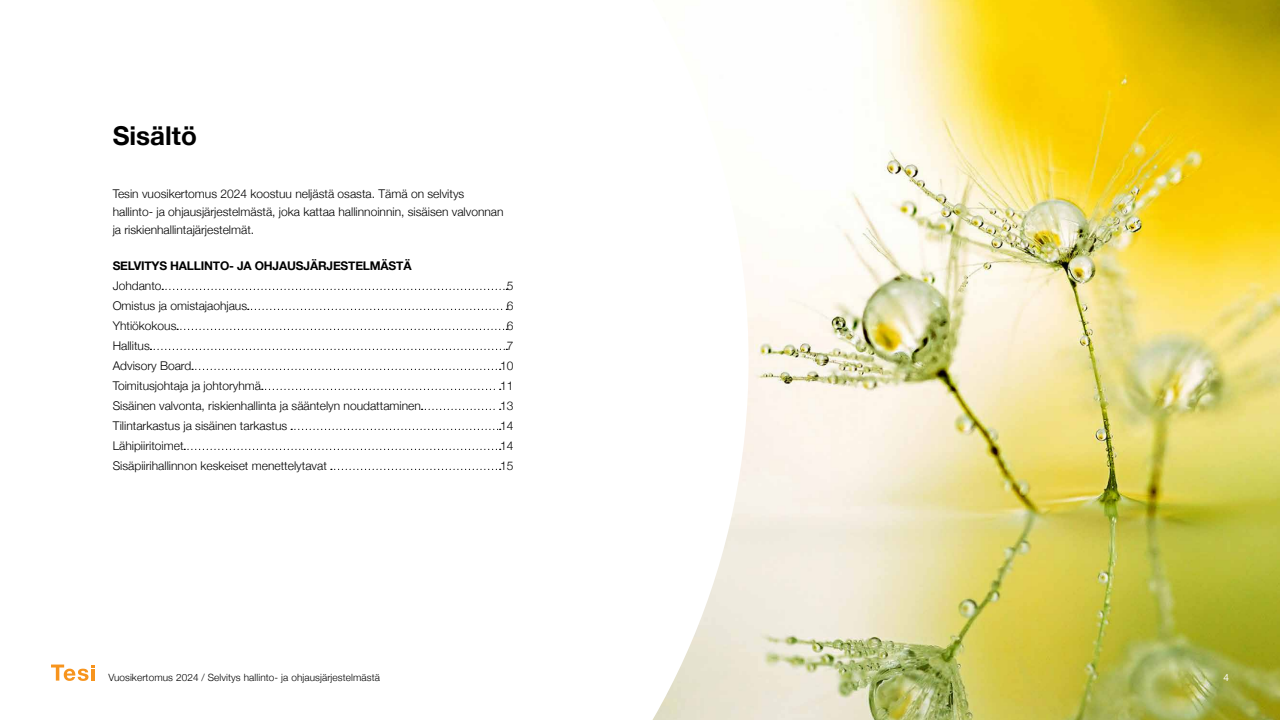
<style>
.page{position:relative;width:1280px;height:720px;background:#fff}
.page>*{position:absolute;margin:0;border:0;box-sizing:border-box;transform-origin:0 0}
.t1{font:700 26px "Helvetica Neue";color:#000}
.t2{font:300 12px/18px "Helvetica Neue";color:#000}
.t3{font:700 12px "Helvetica Neue";letter-spacing:-.015em;color:#000}
.t4{font:300 10px "Helvetica Neue";letter-spacing:.01em;color:#000}
.t5{font:10px "Helvetica Neue";color:#fff}
</style>
<div class="page">
<img style="left:749px;top:0;width:531px;height:720px">
<svg style="left:51px;top:237px;width:698px;height:483px"></svg>
<svg style="left:162px;top:289px;width:345px;height:1px"></svg>
<svg style="left:248px;top:309px;width:259px;height:1px"></svg>
<svg style="left:177px;top:329px;width:330px;height:1px"></svg>
<svg style="left:150px;top:349px;width:357px;height:1px"></svg>
<svg style="left:192px;top:369px;width:309px;height:1px"></svg>
<svg style="left:262px;top:389px;width:239px;height:1px"></svg>
<svg style="left:422px;top:409px;width:79px;height:1px"></svg>
<svg style="left:291px;top:429px;width:210px;height:1px"></svg>
<svg style="left:184px;top:449px;width:317px;height:1px"></svg>
<svg style="left:331px;top:469px;width:170px;height:1px"></svg>
<svg style="left:51px;top:665px;width:44px;height:16px"></svg>
<h1 class="t1" style="left:113px;top:115px;width:86px">Sisältö</h1>
<p class="t2" style="left:113px;top:184px;width:392px">Tesin vuosikertomus 2024 koostuu neljästä osasta. Tämä on selvitys hallinto- ja ohjausjärjestelmästä, joka kattaa hallinnoinnin, sisäisen valvonnan ja riskienhallintajärjestelmät.</p>
<p class="t3" style="left:113px;top:256px;width:300px">SELVITYS HALLINTO- JA OHJAUSJÄRJESTELMÄSTÄ</p>
<p class="t2" style="left:113px;top:276px;width:50px">Johdanto</p>
<p class="t2" style="left:507px;top:276px;width:8px">5</p>
<p class="t2" style="left:113px;top:296px;width:136px">Omistus ja omistajaohjaus</p>
<p class="t2" style="left:507px;top:296px;width:8px">6</p>
<p class="t2" style="left:113px;top:316px;width:65px">Yhtiökokous</p>
<p class="t2" style="left:507px;top:316px;width:8px">6</p>
<p class="t2" style="left:113px;top:336px;width:39px">Hallitus</p>
<p class="t2" style="left:507px;top:336px;width:8px">7</p>
<p class="t2" style="left:113px;top:356px;width:80px">Advisory Board</p>
<p class="t2" style="left:500px;top:356px;width:15px">10</p>
<p class="t2" style="left:113px;top:376px;width:150px">Toimitusjohtaja ja johtoryhmä</p>
<p class="t2" style="left:500px;top:376px;width:15px">11</p>
<p class="t2" style="left:113px;top:396px;width:310px">Sisäinen valvonta, riskienhallinta ja sääntelyn noudattaminen</p>
<p class="t2" style="left:500px;top:396px;width:15px">13</p>
<p class="t2" style="left:113px;top:416px;width:176px">Tilintarkastus ja sisäinen tarkastus</p>
<p class="t2" style="left:500px;top:416px;width:15px">14</p>
<p class="t2" style="left:113px;top:436px;width:72px">Lähipiiritoimet</p>
<p class="t2" style="left:500px;top:436px;width:15px">14</p>
<p class="t2" style="left:113px;top:456px;width:216px">Sisäpiirihallinnon keskeiset menettelytavat</p>
<p class="t2" style="left:500px;top:456px;width:15px">15</p>
<p class="t4" style="left:108px;top:669px;width:273px">Vuosikertomus 2024 / Selvitys hallinto- ja ohjausjärjestelmästä</p>
<p class="t5" style="left:1223px;top:670px;width:7px">4</p>
</div>
